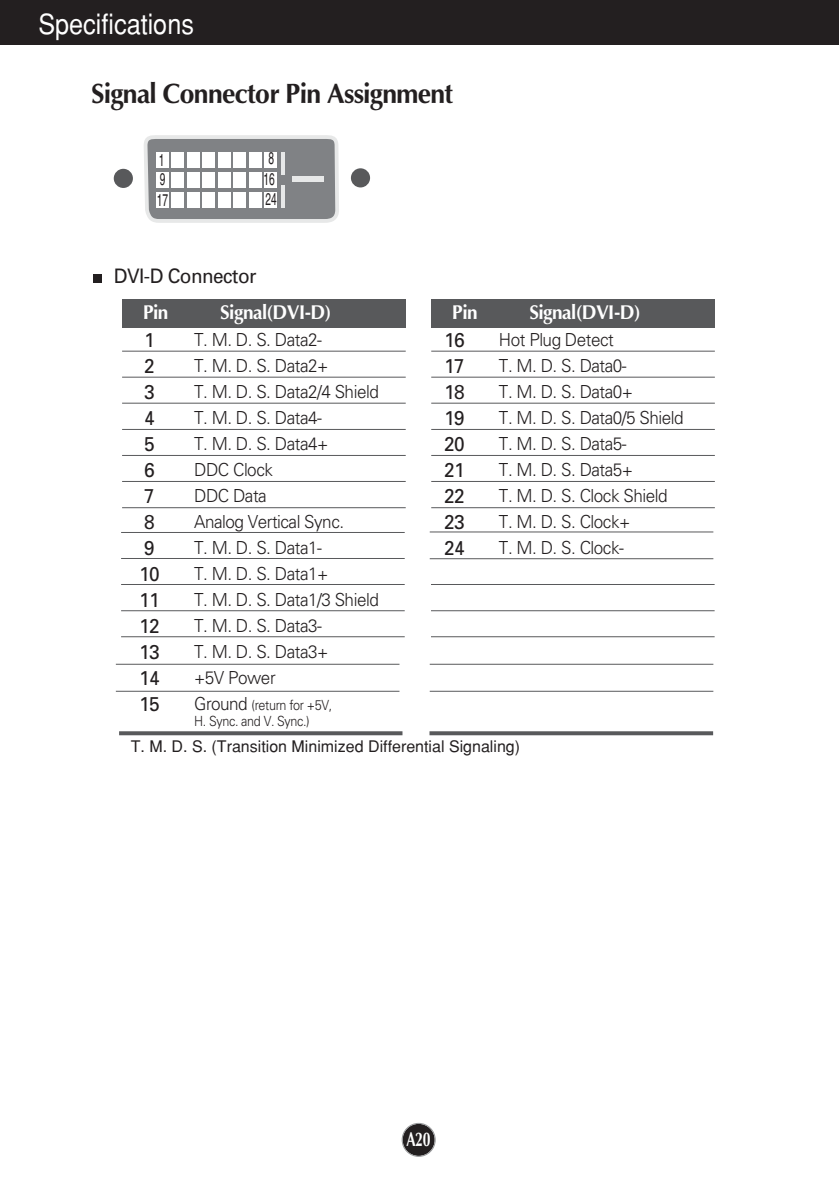
<style>
.page{position:relative;width:839px;height:1189px;background:#fff}
.page>*{position:absolute;margin:0;border:0;box-sizing:border-box;transform-origin:0 0}
.t1{font:700 28px "Optima";letter-spacing:-.03em;color:#231f20;scale:.95 1}
.t2{font:28px "Helvetica";color:#fff;scale:.9 1}
.t3{font:20px/26px "Univers";letter-spacing:-.03em;color:#231f20;scale:.95 1}
.t4{font:700 20px "Optima";letter-spacing:-.03em;color:#fff;scale:.95 1}
.t5{font:700 20px "Optima";letter-spacing:-.03em;color:#fff;scale:.7 1}
.t6{font:300 18px/26px "Univers";letter-spacing:-.03em;color:#231f20;scale:.95 1}
.t7{font:17px/20.2px "Helvetica";color:#231f20;scale:.6 1}
.t8{font:16px "Helvetica";color:#231f20}
.t9{font:300 14px/16px "Univers";letter-spacing:-.03em;color:#231f20;scale:.9 1}
.s1{font-size:18px}
</style>
<div class="page">
<div style="left:402px;top:1124px;width:32px;height:32px;background:#231f20;border-radius:50%"></div>
<div style="left:402px;top:1123px;width:34px;height:34px;border:1px solid #949698;border-radius:50%"></div>
<div style="left:0;top:0;width:839px;height:45px;background:#231f20"></div>
<div style="left:114px;top:169px;width:19px;height:19px;background:#58595b;border-radius:50%"></div>
<div style="left:351px;top:168px;width:19px;height:19px;background:#58595b;border-radius:50%"></div>
<svg style="left:144px;top:135px;width:195px;height:88px;background:#95979a"></svg>
<hr style="left:281px;top:152px;width:4px;height:22px;background:#e7e8e8">
<div style="left:156px;top:192px;width:13px;height:16px;background:#fff"></div>
<div style="left:171px;top:192px;width:13px;height:16px;background:#fff"></div>
<div style="left:188px;top:192px;width:12px;height:16px;background:#fff"></div>
<div style="left:203px;top:192px;width:12px;height:16px;background:#fff"></div>
<div style="left:218px;top:192px;width:13px;height:16px;background:#fff"></div>
<div style="left:233px;top:192px;width:13px;height:16px;background:#fff"></div>
<div style="left:249px;top:192px;width:13px;height:16px;background:#fff"></div>
<div style="left:265px;top:192px;width:12px;height:16px;background:#fff"></div>
<div style="left:156px;top:172px;width:13px;height:16px;background:#fff"></div>
<div style="left:171px;top:172px;width:13px;height:16px;background:#fff"></div>
<div style="left:188px;top:172px;width:12px;height:16px;background:#fff"></div>
<div style="left:203px;top:172px;width:12px;height:16px;background:#fff"></div>
<div style="left:218px;top:172px;width:13px;height:16px;background:#fff"></div>
<div style="left:233px;top:172px;width:13px;height:16px;background:#fff"></div>
<div style="left:249px;top:172px;width:13px;height:16px;background:#fff"></div>
<div style="left:265px;top:172px;width:12px;height:16px;background:#fff"></div>
<div style="left:156px;top:152px;width:13px;height:16px;background:#fff"></div>
<div style="left:171px;top:152px;width:13px;height:16px;background:#fff"></div>
<div style="left:188px;top:152px;width:12px;height:16px;background:#fff"></div>
<div style="left:203px;top:152px;width:12px;height:16px;background:#fff"></div>
<div style="left:218px;top:152px;width:13px;height:16px;background:#fff"></div>
<div style="left:233px;top:152px;width:13px;height:16px;background:#fff"></div>
<div style="left:249px;top:152px;width:13px;height:16px;background:#fff"></div>
<div style="left:265px;top:152px;width:12px;height:16px;background:#fff"></div>
<hr style="left:281px;top:185px;width:4px;height:23px;background:#e7e8e8">
<div style="left:293px;top:176px;width:31px;height:6px;background:#e7e8e8"></div>
<div style="left:122px;top:300px;width:283px;height:28px;background:#58595b"></div>
<hr style="left:122px;top:351px;width:284px;height:1px;background:#58595b">
<hr style="left:122px;top:377px;width:284px;height:1px;background:#58595b">
<hr style="left:122px;top:403px;width:284px;height:1px;background:#58595b">
<hr style="left:122px;top:429px;width:284px;height:1px;background:#58595b">
<hr style="left:122px;top:455px;width:284px;height:1px;background:#58595b">
<hr style="left:122px;top:481px;width:284px;height:1px;background:#58595b">
<hr style="left:122px;top:507px;width:284px;height:1px;background:#58595b">
<svg style="left:119px;top:731px;width:283px;height:4px"></svg>
<div style="left:431px;top:300px;width:284px;height:28px;background:#58595b"></div>
<hr style="left:431px;top:351px;width:284px;height:1px;background:#58595b">
<hr style="left:431px;top:377px;width:284px;height:1px;background:#58595b">
<hr style="left:431px;top:403px;width:284px;height:1px;background:#58595b">
<hr style="left:431px;top:429px;width:284px;height:1px;background:#58595b">
<hr style="left:431px;top:455px;width:284px;height:1px;background:#58595b">
<hr style="left:431px;top:481px;width:284px;height:1px;background:#58595b">
<hr style="left:431px;top:507px;width:284px;height:1px;background:#58595b">
<svg style="left:429px;top:731px;width:284px;height:4px"></svg>
<hr style="left:121px;top:532px;width:284px;height:1px;background:#58595b">
<hr style="left:121px;top:558px;width:284px;height:1px;background:#58595b">
<hr style="left:121px;top:584px;width:284px;height:1px;background:#58595b">
<hr style="left:121px;top:610px;width:284px;height:1px;background:#58595b">
<hr style="left:121px;top:636px;width:284px;height:1px;background:#58595b">
<hr style="left:116px;top:664px;width:283px;height:1px;background:#58595b">
<hr style="left:430px;top:531px;width:283px;height:1px;background:#58595b">
<hr style="left:430px;top:558px;width:283px;height:1px;background:#58595b">
<hr style="left:116px;top:691px;width:283px;height:1px;background:#58595b">
<hr style="left:431px;top:584px;width:283px;height:1px;background:#58595b">
<hr style="left:431px;top:610px;width:283px;height:1px;background:#58595b">
<hr style="left:431px;top:636px;width:283px;height:1px;background:#58595b">
<hr style="left:430px;top:664px;width:283px;height:1px;background:#58595b">
<hr style="left:430px;top:691px;width:283px;height:1px;background:#58595b">
<div style="left:93px;top:274px;width:9px;height:9px;background:#231f20"></div>
<h1 class="t2" style="left:38px;top:13px;width:174px">Specifications</h1>
<h1 class="t1" style="left:91px;top:81px;width:383px">Signal Connector Pin Assignment</h1>
<p class="t7" style="left:159px;top:151px;width:11px">1</p>
<p class="t7" style="left:269px;top:150px;width:11px">8</p>
<p class="t7" style="left:157px;top:171px;width:20px">9<br>17</p>
<p class="t7" style="left:263px;top:171px;width:20px">16</p>
<p class="t7" style="left:266px;top:190px;width:20px">24</p>
<p class="t3" style="left:114px;top:265px;width:152px">DVI-D Connector</p>
<p class="t4" style="left:143px;top:304px;width:28px">Pin</p>
<p class="t4" style="left:220px;top:304px;width:118px">Signal(DVI-D)</p>
<p class="t3" style="left:139px;top:329px;width:23px">1<br>2<br>3<br>4<br>5<br>6<br>7<br>8<br>9<br>10<br>11<br>12<br>13<br>14<br>15</p>
<p class="t6" style="left:194px;top:328px;width:196px">T. M. D. S. Data2-<br>T. M. D. S. Data2+<br>T. M. D. S. Data2/4 Shield<br>T. M. D. S. Data4-<br>T. M. D. S. Data4+<br>DDC Clock<br>DDC Data<br>Analog Vertical Sync.<br>T. M. D. S. Data1-<br>T. M. D. S. Data1+<br>T. M. D. S. Data1/3 Shield<br>T. M. D. S. Data3-<br>T. M. D. S. Data3+<br>+5V Power</p>
<p class="t9" style="left:194px;top:698px;width:155px"><span class="s1">Ground</span> (return for +5V,<br>H. Sync. and V. Sync.)</p>
<p class="t4" style="left:452px;top:304px;width:28px">Pin</p>
<p class="t4" style="left:529px;top:304px;width:118px">Signal(DVI-D)</p>
<p class="t3" style="left:444px;top:329px;width:23px;text-align:justify">16<br>17<br>18<br>19<br>20<br>21<br>22<br>23<br>24</p>
<p class="t6" style="left:499px;top:328px;width:196px">Hot Plug Detect<br>T. M. D. S. Data0-<br>T. M. D. S. Data0+<br>T. M. D. S. Data0/5 Shield<br>T. M. D. S. Data5-<br>T. M. D. S. Data5+<br>T. M. D. S. Clock Shield<br>T. M. D. S. Clock+<br>T. M. D. S. Clock-</p>
<p class="t8" style="left:131px;top:740px;width:391px">T. M. D. S. (Transition Minimized Differential Signaling)</p>
<p class="t5" style="left:406px;top:1131px;width:36px">A20</p>
</div>
